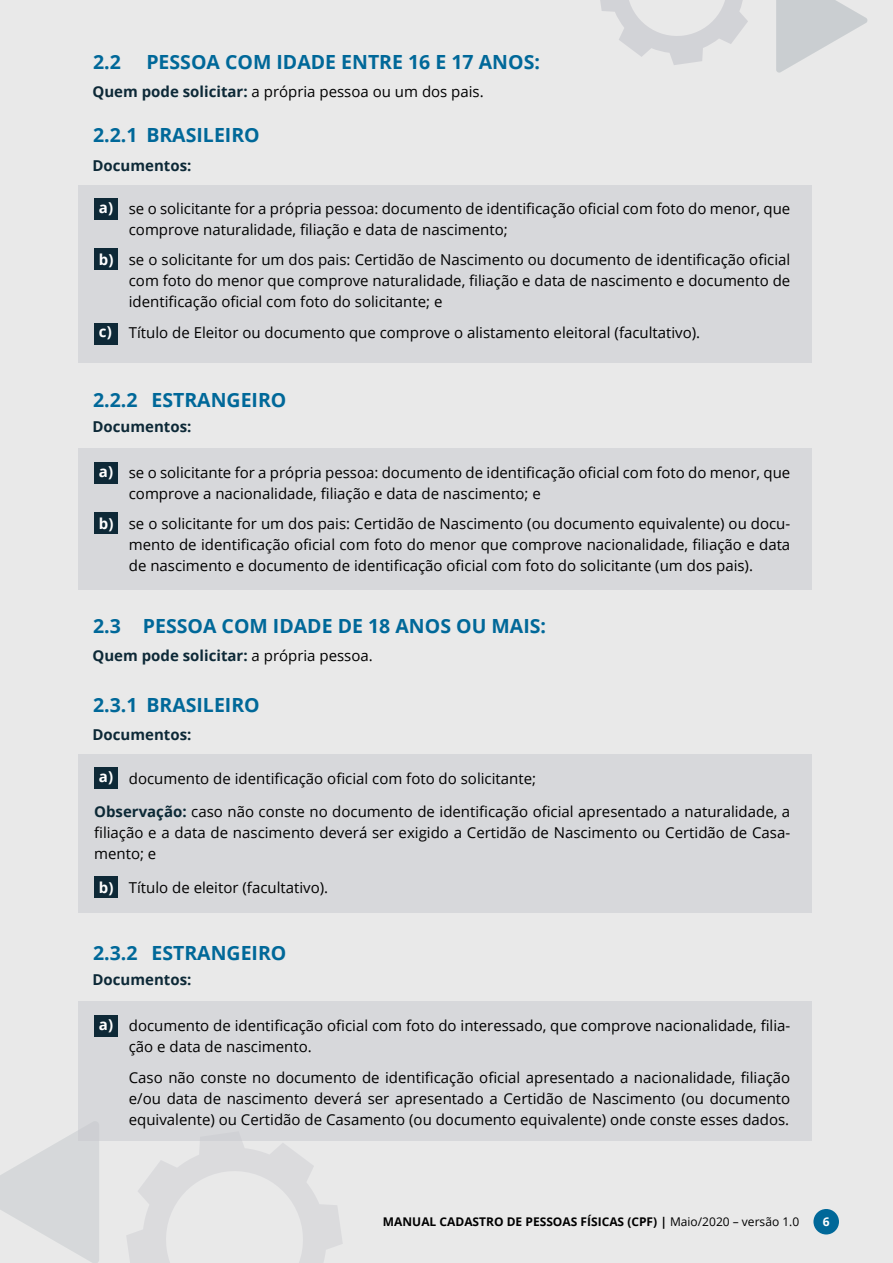
<style>
.page{position:relative;width:893px;height:1263px;background:#e9e9e9}
.page>*{position:absolute;margin:0;border:0;box-sizing:border-box;transform-origin:0 0}
.t1{font:700 19.5px "Open Sans";color:#006899}
.t2{font:15px/21px "Open Sans";color:#000;text-align:justify}
.t3{font:700 15px "Open Sans";color:#0d2937}
.t4{font:700 15px "Open Sans";color:#fff}
.t5{font:700 12px "Open Sans";color:#000}
.t6{font:700 12px "Open Sans";color:#fff}
.s1{font-weight:700;color:#0d2937}
.s2{font-weight:400;color:#000}
.s3{font-weight:700;color:#0c2936}
.s4{font-weight:400}
</style>
<div class="page">
<div style="left:813px;top:1209px;width:26px;height:25px;background:#006899;border-radius:50%"></div>
<svg style="left:600px;top:0;width:148px;height:65px"></svg>
<svg style="left:776px;top:0;width:92px;height:73px"></svg>
<svg style="left:127px;top:1141px;width:216px;height:122px"></svg>
<svg style="left:0;top:1120px;width:99px;height:143px"></svg>
<div style="left:79px;top:185px;width:733px;height:177px;background:#d7d8db"></div>
<div style="left:94px;top:199px;width:23px;height:21px;background:#0e2937"></div>
<div style="left:94px;top:248px;width:23px;height:22px;background:#0e2937"></div>
<div style="left:94px;top:323px;width:23px;height:21px;background:#0e2937"></div>
<div style="left:79px;top:449px;width:733px;height:141px;background:#d7d8db"></div>
<div style="left:79px;top:1002px;width:733px;height:139px;background:#d7d8db"></div>
<div style="left:94px;top:463px;width:23px;height:21px;background:#0e2937"></div>
<div style="left:94px;top:1015px;width:23px;height:22px;background:#0e2937"></div>
<div style="left:94px;top:512px;width:23px;height:22px;background:#0e2937"></div>
<div style="left:79px;top:754px;width:733px;height:158px;background:#d7d8db"></div>
<div style="left:94px;top:768px;width:23px;height:21px;background:#0e2937"></div>
<div style="left:94px;top:876px;width:23px;height:21px;background:#0e2937"></div>
<h1 class="t1" style="left:93px;top:48px;width:29px">2.2</h1>
<h1 class="t1" style="left:146px;top:48px;width:395px">PESSOA COM IDADE ENTRE 16 E 17 ANOS:</h1>
<p class="t2" style="left:93px;top:81px;width:393px"><span class="s1">Quem pode solicitar:</span> a própria pessoa ou um dos pais.</p>
<h1 class="t1" style="left:93px;top:122px;width:168px">2.2.1 BRASILEIRO</h1>
<p class="t3" style="left:93px;top:154px;width:100px">Documentos:</p>
<p class="t2" style="left:129px;top:198px;width:663px">se o solicitante for a própria pessoa: documento de identificação oficial com foto do menor, que comprove naturalidade, filiação e data de nascimento;</p>
<p class="t2" style="left:129px;top:249px;width:663px">se o solicitante for um dos pais: Certidão de Nascimento ou documento de identificação oficial com foto do menor que comprove naturalidade, filiação e data de nascimento e documento de identificação oficial com foto do solicitante; e</p>
<p class="t2" style="left:129px;top:322px;width:573px">Título de Eleitor ou documento que comprove o alistamento eleitoral (facultativo).</p>
<p class="t4" style="left:99px;top:197px;width:16px">a)</p>
<p class="t4" style="left:99px;top:249px;width:16px">b)</p>
<p class="t4" style="left:99px;top:321px;width:14px">c)</p>
<h1 class="t1" style="left:93px;top:386px;width:46px">2.2.2</h1>
<h1 class="t1" style="left:151px;top:386px;width:137px">ESTRANGEIRO</h1>
<p class="t3" style="left:93px;top:416px;width:100px">Documentos:</p>
<p class="t4" style="left:99px;top:461px;width:16px">a)</p>
<p class="t4" style="left:99px;top:513px;width:16px">b)</p>
<p class="t2" style="left:129px;top:462px;width:663px">se o solicitante for a própria pessoa: documento de identificação oficial com foto do menor, que comprove a nacionalidade, filiação e data de nascimento; e</p>
<p class="t2" style="left:129px;top:513px;width:663px">se o solicitante for um dos pais: Certidão de Nascimento (ou documento equivalente) ou docu&shy;mento de identificação oficial com foto do menor que comprove nacionalidade, filiação e data de nascimento e documento de identificação oficial com foto do solicitante (um dos pais).</p>
<h1 class="t1" style="left:143px;top:613px;width:405px">PESSOA COM IDADE DE 18 ANOS OU MAIS:</h1>
<h1 class="t1" style="left:93px;top:613px;width:29px">2.3</h1>
<p class="t3" style="left:93px;top:645px;width:282px">Quem pode solicitar: <span class="s2">a própria pessoa.</span></p>
<h1 class="t1" style="left:93px;top:691px;width:168px">2.3.1 BRASILEIRO</h1>
<p class="t3" style="left:93px;top:724px;width:100px">Documentos:</p>
<p class="t2" style="left:129px;top:767px;width:409px">documento de identificação oficial com foto do solicitante;</p>
<p class="t2" style="left:94px;top:801px;width:698px"><span class="s3">Observação:</span> caso não conste no documento de identificação oficial apresentado a naturalidade, a filiação e a data de nascimento deverá ser exigido a Certidão de Nascimento ou Certidão de Casa&shy;mento; e</p>
<p class="t2" style="left:129px;top:877px;width:201px">Título de eleitor (facultativo).</p>
<p class="t4" style="left:99px;top:766px;width:16px">a)</p>
<p class="t4" style="left:99px;top:877px;width:16px">b)</p>
<h1 class="t1" style="left:93px;top:939px;width:46px">2.3.2</h1>
<h1 class="t1" style="left:151px;top:939px;width:137px">ESTRANGEIRO</h1>
<p class="t3" style="left:93px;top:969px;width:100px">Documentos:</p>
<p class="t4" style="left:99px;top:1014px;width:16px">a)</p>
<p class="t2" style="left:129px;top:1015px;width:663px">documento de identificação oficial com foto do interessado, que comprove nacionalidade, filia&shy;ção e data de nascimento.</p>
<p class="t2" style="left:129px;top:1066px;width:663px">Caso não conste no documento de identificação oficial apresentado a nacionalidade, filiação e/ou data de nascimento deverá ser apresentado a Certidão de Nascimento (ou documento equivalente) ou Certidão de Casamento (ou documento equivalente) onde conste esses dados.</p>
<p class="t5" style="left:383px;top:1213px;width:418px">MANUAL CADASTRO DE PESSOAS FÍSICAS (CPF) | <span class="s4">Maio/2020 – versão 1.0</span></p>
<p class="t6" style="left:823px;top:1213px;width:8px">6</p>
</div>
